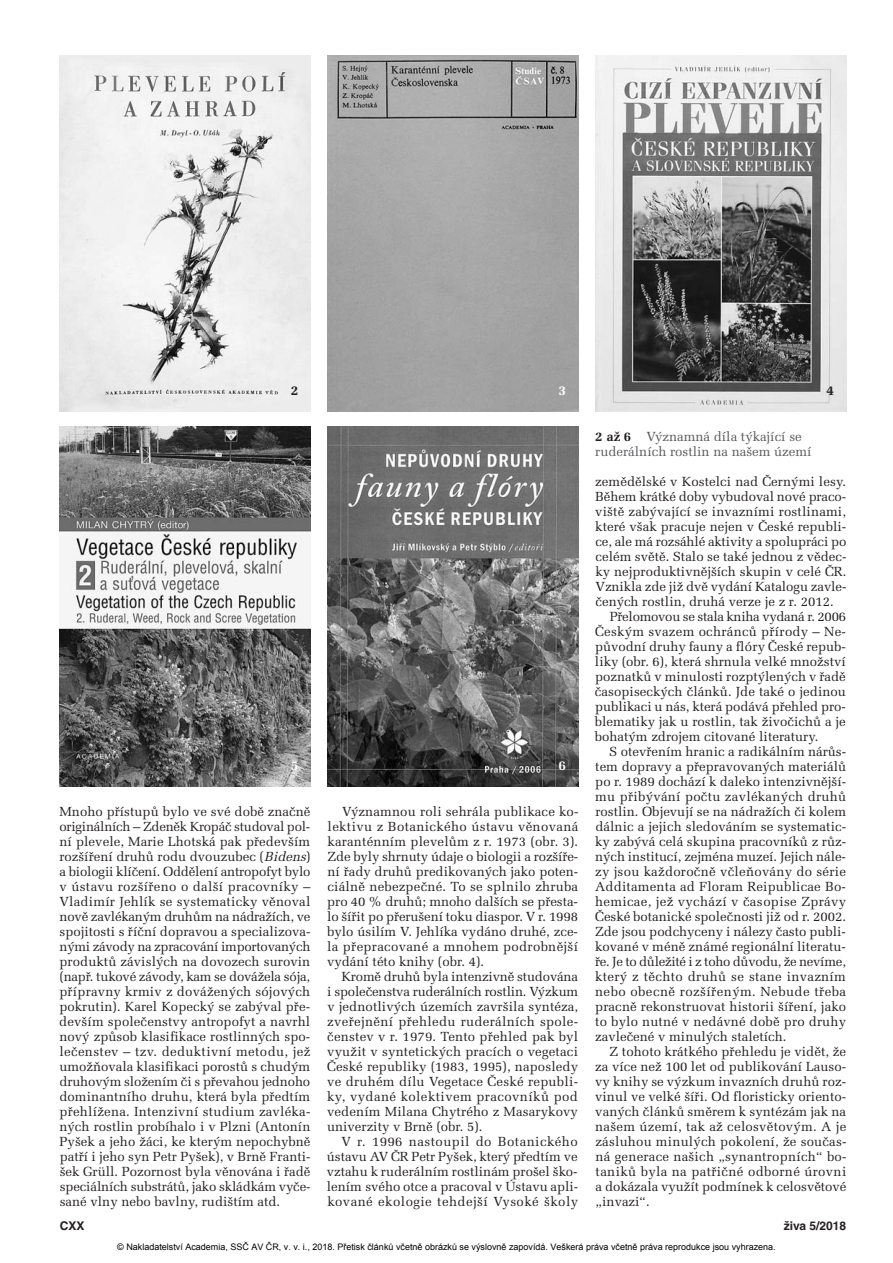
<style>
.page{position:relative;width:893px;height:1263px;background:#fff}
.page>*{position:absolute;margin:0;border:0;box-sizing:border-box;transform-origin:0 0}
.t1{font:700 13.5px "Melior CE";color:#fff}
.t2{font:700 13.5px "Melior CE";color:#231f20}
.t3{font:13.2px/15px "Melior CE";color:#231f20;text-align:justify}
.t4{font:13.2px "Melior CE";letter-spacing:.02em;color:#231f20}
.t5{font:13.2px "Melior CE";letter-spacing:.025em;color:#231f20}
.t6{font:13.2px "Melior CE";letter-spacing:.035em;color:#231f20}
.t7{font:13.2px/15px "Melior CE";color:#57585a}
.t8{font:13.2px "Melior CE";letter-spacing:-.025em;color:#231f20}
.t9{font:13.2px "Melior CE";letter-spacing:-.02em;color:#231f20}
.t10{font:13.2px "Melior CE";letter-spacing:.03em;color:#231f20}
.t11{font:700 12px "Helvetica CE";color:#231f20}
.t12{font:9px "Arial";color:#000}
.s1{font-style:italic}
.s2{font-weight:700;color:#231f20}
</style>
<div class="page">
<img style="left:595px;top:55px;width:251px;height:356px">
<img style="left:327px;top:426px;width:251px;height:360px">
<img style="left:60px;top:426px;width:250px;height:360px">
<img style="left:327px;top:55px;width:251px;height:356px">
<img style="left:60px;top:55px;width:250px;height:356px">
<p class="t2" style="left:291px;top:386px;width:9px">2</p>
<p class="t1" style="left:559px;top:386px;width:9px">3</p>
<p class="t1" style="left:291px;top:760px;width:9px">5</p>
<p class="t1" style="left:559px;top:761px;width:9px">6</p>
<p class="t3" style="left:59px;top:806px;width:253px">Mnoho přístupů bylo ve své době značně originálních – Zdeněk Kropáč studoval pol&shy;ní plevele, Marie Lhotská pak především rozšíření druhů rodu dvouzubec (<span class="s1">Bidens</span>) a biologii klíčení. Oddělení antropofyt bylo v ústavu rozšířeno o další pracovníky – Vladimír Jehlík se systematicky věnoval nově zavlékaným druhům na nádražích, ve spojitosti s říční dopravou a specializova&shy;nými závody na zpracování importovaných produktů závislých na dovozech surovin (např. tukové závody, kam se dovážela sója, přípravny krmiv z dovážených sójových pokrutin). Karel Kopecký se zabýval pře&shy;devším společenstvy antropofyt a navrhl nový způsob klasifikace rostlinných spo&shy;lečenstev – tzv. deduktivní metodu, jež umožňovala klasifikaci porostů s chudým druhovým složením či s převahou jednoho dominantního druhu, která byla předtím přehlížena. Intenzivní studium zavléka&shy;ných rostlin probíhalo i v Plzni (Antonín Pyšek a jeho žáci, ke kterým nepochybně patří i jeho syn Petr Pyšek), v Brně Franti&shy;šek Grüll. Pozornost byla věnována i řadě speciálních substrátů, jako skládkám vyče&shy;sané vlny nebo bavlny, rudištím atd.</p>
<p class="t3" style="left:342px;top:806px;width:238px">Významnou roli sehrála publikace ko -</p>
<p class="t5" style="left:328px;top:822px;width:252px">lektivu z Botanického ústavu věnovaná</p>
<p class="t3" style="left:327px;top:836px;width:252px">karanténním plevelům z r. 1973 (obr. 3).</p>
<p class="t3" style="left:327px;top:851px;width:252px">Zde byly shrnuty údaje o biologii a rozšíře -</p>
<p class="t3" style="left:327px;top:866px;width:252px">ní řady druhů predikovaných jako poten-</p>
<p class="t3" style="left:327px;top:881px;width:252px">ciálně nebezpečné. To se splnilo zhruba</p>
<p class="t3" style="left:327px;top:896px;width:252px">pro 40 % druhů; mnoho dalších se přesta-</p>
<p class="t3" style="left:327px;top:911px;width:252px">lo šířit po přerušení toku diaspor. V r. 1998</p>
<p class="t3" style="left:327px;top:926px;width:252px">bylo úsilím V. Jehlíka vydáno druhé, zce-</p>
<p class="t4" style="left:327px;top:942px;width:252px">la přepracované a mnohem podrobnější</p>
<p class="t3" style="left:327px;top:956px;width:158px">vydání této knihy (obr. 4).</p>
<p class="t3" style="left:342px;top:971px;width:238px">Kromě druhů byla intenzivně studována</p>
<p class="t3" style="left:327px;top:986px;width:252px">i společenstva ruderálních rostlin. Výzkum</p>
<p class="t3" style="left:327px;top:1001px;width:252px">v jednotlivých územích završila syntéza,</p>
<p class="t4" style="left:327px;top:1017px;width:252px">zveřejnění přehledu ruderálních spole-</p>
<p class="t3" style="left:327px;top:1031px;width:252px">čenstev v r. 1979. Tento přehled pak byl</p>
<p class="t3" style="left:327px;top:1046px;width:252px">využit v syntetických pracích o vegetaci</p>
<p class="t3" style="left:327px;top:1061px;width:252px">České republiky (1983, 1995), naposledy</p>
<p class="t3" style="left:327px;top:1076px;width:252px">ve druhém dílu Vegetace České republi-</p>
<p class="t10" style="left:327px;top:1092px;width:252px">ky, vydané kolektivem pracovníků pod</p>
<p class="t3" style="left:327px;top:1106px;width:252px">vedením Milana Chytrého z Masarykovy</p>
<p class="t3" style="left:327px;top:1121px;width:157px">univerzity v Brně (obr. 5).</p>
<p class="t6" style="left:341px;top:1137px;width:238px">V r. 1996 nastoupil do Botanického</p>
<p class="t3" style="left:327px;top:1151px;width:252px">ústavu AV ČR Petr Pyšek, který předtím ve</p>
<p class="t3" style="left:327px;top:1166px;width:252px">vztahu k ruderálním rostlinám prošel ško-</p>
<p class="t3" style="left:327px;top:1181px;width:253px">lením svého otce a pracoval v Ústavu apli-</p>
<p class="t6" style="left:327px;top:1197px;width:252px">kované ekologie tehdejší Vysoké školy</p>
<p class="t7" style="left:595px;top:431px;width:218px"><span class="s2">2 až 6</span> Významná díla týkající se ruderálních rostlin na našem území</p>
<p class="t2" style="left:826px;top:386px;width:9px">4</p>
<p class="t3" style="left:595px;top:476px;width:252px">zemědělské v Kostelci nad Černými lesy.</p>
<p class="t3" style="left:595px;top:491px;width:252px">Během krátké doby vybudoval nové praco -</p>
<p class="t3" style="left:595px;top:506px;width:252px">viště zabývající se invazními rostlinami,</p>
<p class="t3" style="left:595px;top:521px;width:253px">které však pracuje nejen v České republi-</p>
<p class="t3" style="left:595px;top:536px;width:252px">ce, ale má rozsáhlé aktivity a spolupráci po</p>
<p class="t3" style="left:595px;top:551px;width:252px">celém světě. Stalo se také jednou z vědec-</p>
<p class="t3" style="left:596px;top:566px;width:252px">ky nejproduktivnějších skupin v celé ČR.</p>
<p class="t3" style="left:596px;top:581px;width:252px">Vznikla zde již dvě vydání Katalogu zavle-</p>
<p class="t3" style="left:596px;top:596px;width:240px">čených rostlin, druhá verze je z r. 2012.</p>
<p class="t9" style="left:610px;top:612px;width:238px">Přelomovou se stala kniha vydaná r. 2006</p>
<p class="t4" style="left:595px;top:627px;width:252px">Českým svazem ochránců přírody – Ne -</p>
<p class="t3" style="left:595px;top:641px;width:252px">původní druhy fauny a flóry České repub-</p>
<p class="t3" style="left:595px;top:656px;width:252px">liky (obr. 6), která shrnula velké množství</p>
<p class="t3" style="left:595px;top:671px;width:252px">poznatků v minulosti rozptýlených v řadě</p>
<p class="t3" style="left:595px;top:686px;width:252px">časopiseckých článků. Jde také o jedinou</p>
<p class="t3" style="left:595px;top:701px;width:252px">publikaci u nás, která podává přehled pro-</p>
<p class="t3" style="left:595px;top:716px;width:252px">blematiky jak u rostlin, tak živočichů a je</p>
<p class="t3" style="left:595px;top:731px;width:225px">bohatým zdrojem citované literatury.</p>
<p class="t3" style="left:609px;top:746px;width:238px">S otevřením hranic a radikálním nárůs-</p>
<p class="t3" style="left:595px;top:761px;width:252px">tem dopravy a přepravovaných materiálů</p>
<p class="t3" style="left:595px;top:776px;width:252px">po r. 1989 dochází k daleko intenzivnější-</p>
<p class="t4" style="left:595px;top:792px;width:252px">mu přibývání počtu zavlékaných druhů</p>
<p class="t3" style="left:595px;top:806px;width:252px">rostlin. Objevují se na nádražích či kolem</p>
<p class="t3" style="left:595px;top:821px;width:252px">dálnic a jejich sledováním se systematic-</p>
<p class="t3" style="left:595px;top:836px;width:252px">ky zabývá celá skupina pracovníků z růz-</p>
<p class="t3" style="left:595px;top:851px;width:252px">ných in stitucí, zejména muzeí. Jejich nále-</p>
<p class="t4" style="left:595px;top:867px;width:252px">zy jsou každoročně včleňovány do série</p>
<p class="t3" style="left:595px;top:881px;width:252px">Additamenta ad Floram Reipublicae Bo -</p>
<p class="t5" style="left:595px;top:897px;width:253px">hemicae, jež vychází v časopise Zprávy</p>
<p class="t3" style="left:595px;top:911px;width:252px">České botanické společnosti již od r. 2002.</p>
<p class="t3" style="left:595px;top:926px;width:252px">Zde jsou podchyceny i nálezy často publi -</p>
<p class="t3" style="left:595px;top:941px;width:252px">kované v méně známé regionální literatu -</p>
<p class="t8" style="left:595px;top:957px;width:252px">ře. Je to důležité i z toho důvodu, že nevíme,</p>
<p class="t4" style="left:595px;top:972px;width:252px">který z těchto druhů se stane invazním</p>
<p class="t6" style="left:595px;top:987px;width:253px">nebo obecně rozšířeným. Nebude třeba</p>
<p class="t3" style="left:595px;top:1001px;width:252px">pracně rekonstruovat historii šíření, jako</p>
<p class="t3" style="left:595px;top:1016px;width:252px">to bylo nutné v nedávné době pro druhy</p>
<p class="t3" style="left:595px;top:1031px;width:193px">zavlečené v minulých staletích.</p>
<p class="t3" style="left:610px;top:1046px;width:238px">Z tohoto krátkého přehledu je vidět, že</p>
<p class="t3" style="left:595px;top:1061px;width:252px">za více než 100 let od publikování Lauso-</p>
<p class="t3" style="left:595px;top:1076px;width:252px">vy knihy se výzkum invazních druhů roz-</p>
<p class="t3" style="left:595px;top:1091px;width:252px">vinul ve velké šíři. Od floristicky oriento-</p>
<p class="t3" style="left:595px;top:1106px;width:252px">vaných článků směrem k syntézám jak na</p>
<p class="t4" style="left:595px;top:1122px;width:253px">našem území, tak až celosvětovým. A je</p>
<p class="t3" style="left:595px;top:1136px;width:253px">zásluhou minulých pokolení, že součas-</p>
<p class="t3" style="left:596px;top:1151px;width:252px">ná generace našich „synantropních“ bo -</p>
<p class="t5" style="left:596px;top:1167px;width:252px">taniků byla na patřičné odborné úrovni</p>
<p class="t3" style="left:595px;top:1181px;width:252px">a dokázala využít podmínek k celosvětové</p>
<p class="t3" style="left:596px;top:1196px;width:56px">„invazi“.</p>
<p class="t11" style="left:60px;top:1221px;width:26px">CXX</p>
<p class="t11" style="left:784px;top:1221px;width:64px">živa 5/2018</p>
<p class="t12" style="left:117px;top:1241px;width:660px">© Nakladatelství Academia, SSČ AV ČR, v. v. i., 2018. Přetisk článků včetně obrázků se výslovně zapovídá. Veškerá práva včetně práva reprodukce jsou vyhrazena.</p>
</div>
